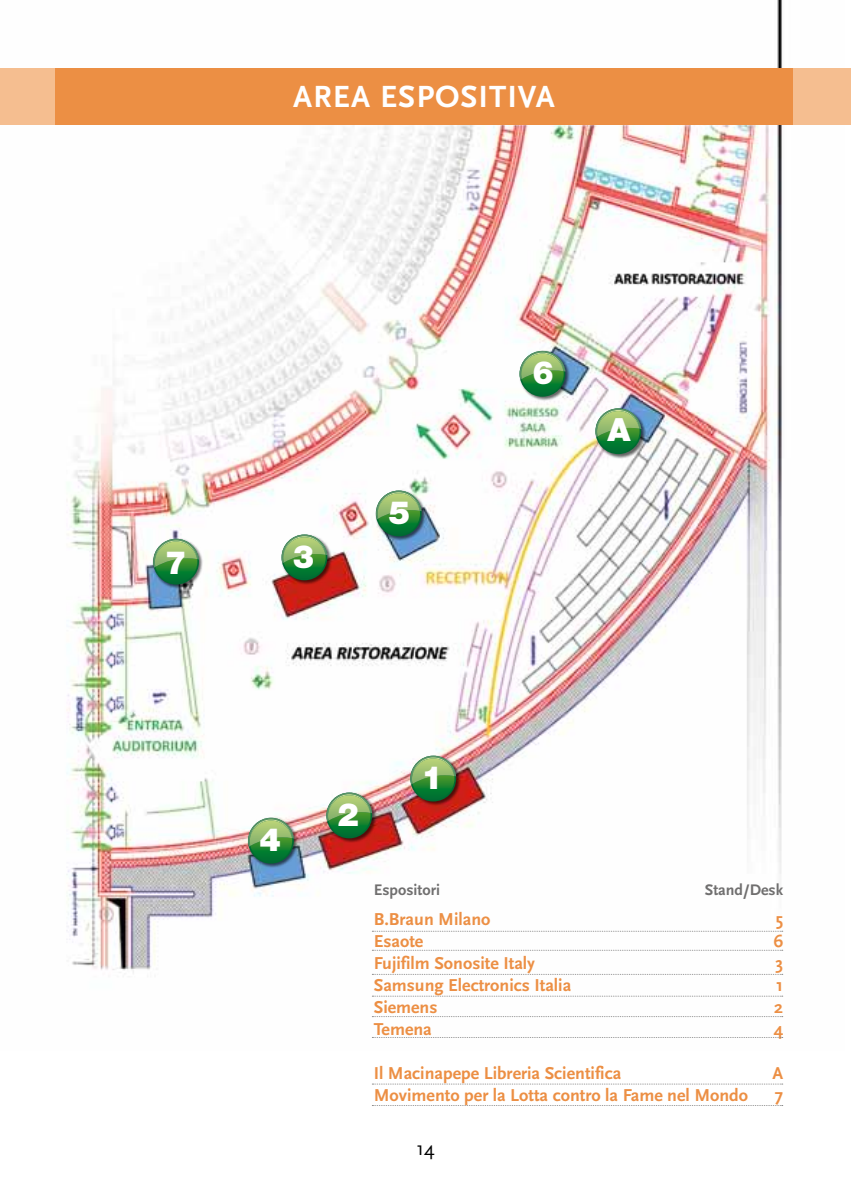
<style>
.page{position:relative;width:851px;height:1191px;background:#fff}
.page>*{position:absolute;margin:0;border:0;box-sizing:border-box;transform-origin:0 0}
.t1{font:700 32px "Scala Sans";letter-spacing:.03em;color:#fff}
.t2{font:900 32px "Helvetica Neue";color:#fff}
.t3{font:20px "Scala Sans";color:#000}
.t4{font:700 18px/22px "Scala Sans";color:#ec8f44}
.t5{font:700 16px "Scala Sans";color:#706f6f}
</style>
<div class="page">
<img style="left:66px;top:0;width:718px;height:1038px">
<div style="left:0;top:68px;width:850px;height:57px;background:#f5be90"></div>
<div style="left:55px;top:68px;width:737px;height:57px;background:#ec8f44"></div>
<svg style="left:372px;top:930px;width:410px;height:1px"></svg>
<svg style="left:372px;top:950px;width:410px;height:1px"></svg>
<svg style="left:372px;top:974px;width:410px;height:1px"></svg>
<svg style="left:372px;top:995px;width:410px;height:1px"></svg>
<svg style="left:372px;top:1016px;width:410px;height:1px"></svg>
<svg style="left:372px;top:1037px;width:410px;height:1px"></svg>
<svg style="left:372px;top:1083px;width:410px;height:1px"></svg>
<svg style="left:372px;top:1105px;width:410px;height:1px"></svg>
<div style="left:375px;top:490px;width:51px;height:51px;background:#000;opacity:.6"></div>
<svg style="left:376px;top:490px;width:45px;height:45px;background:#68a567"></svg>
<div style="left:281px;top:534px;width:51px;height:51px;background:#000;opacity:.6"></div>
<svg style="left:281px;top:534px;width:46px;height:44px;background:#6da364"></svg>
<div style="left:152px;top:538px;width:52px;height:51px;background:#000;opacity:.6"></div>
<svg style="left:153px;top:539px;width:46px;height:44px;background:#67a467"></svg>
<div style="left:518px;top:350px;width:52px;height:51px;background:#000;opacity:.6"></div>
<svg style="left:519px;top:351px;width:46px;height:44px;background:#66a366"></svg>
<div style="left:594px;top:408px;width:51px;height:51px;background:#000;opacity:.6"></div>
<svg style="left:595px;top:408px;width:46px;height:44px;background:#66a266"></svg>
<div style="left:247px;top:817px;width:51px;height:51px;background:#000;opacity:.6"></div>
<svg style="left:248px;top:818px;width:46px;height:44px;background:#639d61"></svg>
<div style="left:409px;top:755px;width:51px;height:51px;background:#000;opacity:.6"></div>
<svg style="left:410px;top:755px;width:46px;height:45px;background:#6b9a5c"></svg>
<div style="left:325px;top:792px;width:52px;height:51px;background:#000;opacity:.6"></div>
<svg style="left:326px;top:792px;width:46px;height:44px;background:#6b9b5c"></svg>
<h1 class="t1" style="left:293px;top:79px;width:201px">area espositiv</h1>
<h1 class="t1" style="left:536px;top:79px;width:21px">a</h1>
<h1 class="t2" style="left:165px;top:543px;width:23px">7</h1>
<h1 class="t2" style="left:293px;top:537px;width:23px">3</h1>
<h1 class="t2" style="left:388px;top:493px;width:23px">5</h1>
<h1 class="t2" style="left:532px;top:353px;width:23px">6</h1>
<h1 class="t2" style="left:607px;top:411px;width:25px">A</h1>
<h1 class="t2" style="left:259px;top:820px;width:23px">4</h1>
<h1 class="t2" style="left:337px;top:795px;width:23px">2</h1>
<h1 class="t2" style="left:421px;top:758px;width:23px">1</h1>
<p class="t5" style="left:704px;top:881px;width:80px">Stand/Desk</p>
<p class="t4" style="left:773px;top:908px;width:11px;text-align:justify">5<br>6<br>3<br>1<br>2<br>4</p>
<p class="t4" style="left:772px;top:1062px;width:12px">A<br>7</p>
<p class="t5" style="left:373px;top:881px;width:68px">Espositori</p>
<p class="t4" style="left:373px;top:908px;width:199px">B.Braun M ilano<br>Esaote<br>Fujifilm Sonosite Italy<br>Samsung Electronics Italia<br>Siemens<br>Temena</p>
<p class="t4" style="left:373px;top:1062px;width:376px">Il M acinapepe Libreria Scientifica<br>M ovimento per la Lotta contro la Fame nel M ondo</p>
<p class="t3" style="left:416px;top:1137px;width:20px">14</p>
</div>
